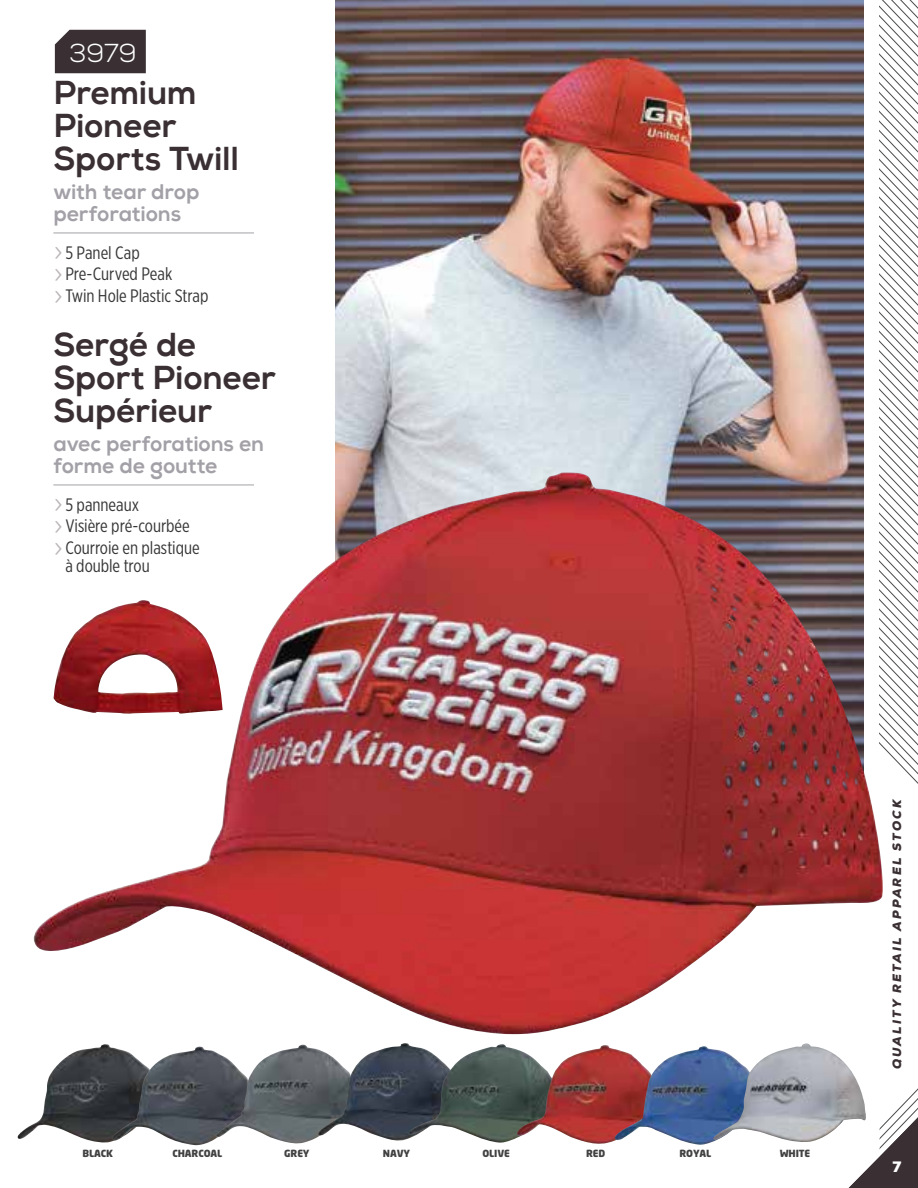
<style>
.page{position:relative;width:918px;height:1188px;background:#fff}
.page>*{position:absolute;margin:0;border:0;box-sizing:border-box;transform-origin:0 0}
.t1{font:800 33px/33px "Nexa W01";letter-spacing:-.005em;color:#3a3034}
.t2{font:300 25.95px "Nexa";color:#fff}
.t3{font:800 21px/22.5px "Nexa W01";letter-spacing:-.005em;color:#a3a1a7}
.t4{font:18px/21.9px "Gotham X Narrow";letter-spacing:-.005em;color:#363636}
.t5{font:900 15px "Nexa W01";color:#fff}
.t6{font:italic 900 12px "Nexa W01";letter-spacing:.18em;color:#3a3034}
.t7{font:900 9.75px "Neo Sans";letter-spacing:-.01em;color:#414141}
.s1{font-family:"Gotham Rounded";font-weight:300;font-size:28.05px;color:#bab5b9}
</style>
<div class="page">
<img style="left:335px;top:0;width:529px;height:471px">
<img style="left:17px;top:1044px;width:94px;height:99px">
<img style="left:111px;top:1047px;width:104px;height:98px">
<img style="left:215px;top:1045px;width:102px;height:99px">
<img style="left:317px;top:1043px;width:92px;height:98px">
<img style="left:409px;top:1044px;width:107px;height:99px">
<img style="left:516px;top:1045px;width:98px;height:99px">
<img style="left:614px;top:1046px;width:99px;height:99px">
<img style="left:713px;top:1044px;width:131px;height:98px">
<hr style="left:53px;top:233px;width:201px;height:1px;background:#a3a1a7">
<div style="left:55px;top:30px;width:91px;height:43px;background:#3a3034"></div>
<svg style="left:834px;top:1062px;width:84px;height:126px"></svg>
<svg style="left:879px;top:0;width:39px;height:784px"></svg>
<img style="left:34px;top:471px;width:852px;height:563px">
<h2 class="t2" style="left:69px;top:37px;width:69px">3979</h2>
<h1 class="t1" style="left:53px;top:77px;width:187px">Premium<br>Pioneer<br>Sports Twill</h1>
<p class="t3" style="left:53px;top:181px;width:148px">with tear drop perforations</p>
<p class="t4" style="left:53px;top:241px;width:157px"><span class="s1">›</span>5 Panel Cap <span class="s1">›</span>Pre-Curved Peak<br><span class="s1">›</span> Twin Hole Plastic Strap</p>
<h1 class="t1" style="left:53px;top:329px;width:224px">Sergé de<br>Sport Pioneer<br>Supérieur</h1>
<p class="t3" style="left:53px;top:433px;width:212px">avec perforations en forme de goutte</p>
<p class="t4" style="left:53px;top:493px;width:148px"><span class="s1">›</span>5 panneaux<br><span class="s1">›</span>Visière pré-courbée <span class="s1">›</span>Courroie en plastique</p>
<p class="t4" style="left:65px;top:555px;width:86px">à double trou</p>
<p class="t7" style="left:82px;top:1149px;width:32px">BLACK</p>
<p class="t7" style="left:172px;top:1149px;width:51px">CHARCOAL</p>
<p class="t7" style="left:284px;top:1149px;width:27px">GREY</p>
<p class="t7" style="left:383px;top:1149px;width:29px">NAVY</p>
<p class="t7" style="left:482px;top:1149px;width:29px">OLIVE</p>
<p class="t7" style="left:586px;top:1149px;width:21px">RED</p>
<p class="t7" style="left:679px;top:1149px;width:33px">ROYAL</p>
<p class="t7" style="left:780px;top:1149px;width:32px">WHITE</p>
<p class="t6" style="left:890px;top:1069px;width:272px;rotate:-90deg">QUALITY RETAIL APPAREL STOCK</p>
<p class="t5" style="left:893px;top:1158px;width:10px">7</p>
</div>
